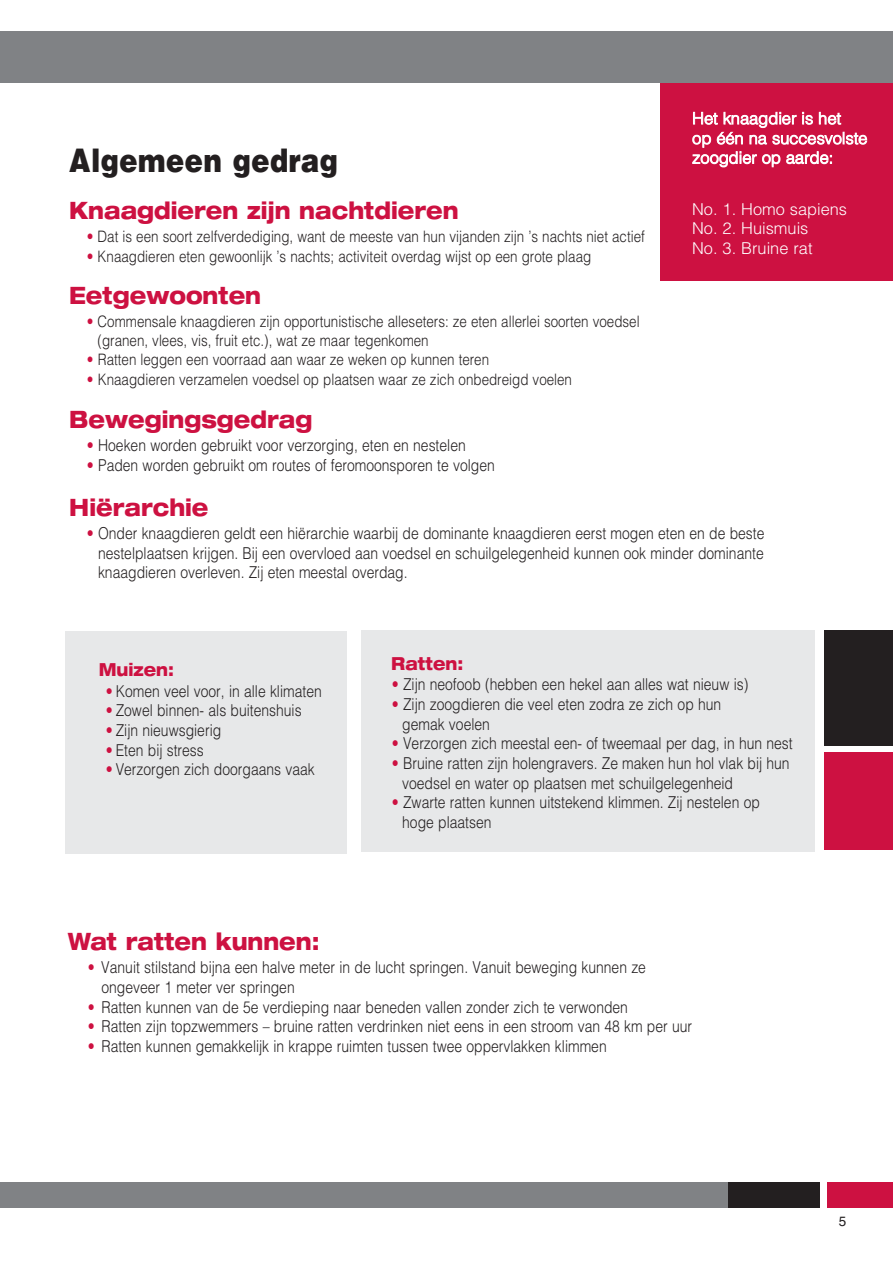
<style>
.page{position:relative;width:893px;height:1263px;background:#fff}
.page>*{position:absolute;margin:0;border:0;box-sizing:border-box;transform-origin:0 0}
.t1{font:900 33px "Helvetica";color:#231f20;scale:.85 1}
.t2{font:800 expanded 24px "Helvetica Neue";color:#cd1141;scale:.85 1}
.t3{font:800 expanded 18px "Helvetica Neue";color:#cd1141;scale:.85 1}
.t4{font:300 16.35px/19.6px "Helvetica";color:#231f20;scale:.85 1}
.t5{font:300 16.35px/19.6px "Helvetica";color:#fff}
.t6{font:300 15.75px/19.2px "Helvetica";color:#231f20;scale:.85 1}
.t7{font:13.5px "Helvetica";color:#231f20}
.s1{color:#cd1141}
</style>
<div class="page">
<div style="left:361px;top:630px;width:454px;height:222px;background:#e7e8e9"></div>
<div style="left:660px;top:82px;width:233px;height:198px;background:#cd1141"></div>
<div style="left:65px;top:631px;width:282px;height:222px;background:#e7e8e9"></div>
<div style="left:0;top:31px;width:893px;height:52px;background:#808285"></div>
<div style="left:0;top:1182px;width:744px;height:26px;background:#808285"></div>
<div style="left:728px;top:1182px;width:92px;height:26px;background:#231f20"></div>
<div style="left:827px;top:1182px;width:66px;height:26px;background:#cd1141"></div>
<div style="left:824px;top:752px;width:69px;height:98px;background:#cd1141"></div>
<div style="left:825px;top:630px;width:68px;height:115px;background:#231f20"></div>
<p class="t5" style="left:692px;top:107px;width:177px">Het knaagdier is het<br>op één na succesvolste zoogdier op aarde:</p>
<p class="t5" style="left:692px;top:198px;width:157px">No. 1. Homo sapiens<br>No. 2. Huismuis<br>No. 3. Bruine rat</p>
<h1 class="t1" style="left:69px;top:141px;width:318px">Algemeen gedrag</h1>
<h2 class="t2" style="left:69px;top:201px;width:459px">Knaagdieren zijn nachtdieren</h2>
<p class="t6" style="left:87px;top:226px;width:658px"><span class="s1">•</span> Dat is een soort zelfverdediging, want de meeste van hun vijanden zijn ’s nachts niet actief</p>
<p class="t6" style="left:87px;top:246px;width:595px"><span class="s1">•</span> Knaagdieren eten gewoonlijk ’s nachts; activiteit overdag wijst op een grote plaag</p>
<h2 class="t2" style="left:69px;top:286px;width:227px">Eetgewoonten</h2>
<p class="t6" style="left:98px;top:310px;width:639px;text-indent:-11px"><span class="s1">•</span> Commensale knaagdieren zijn opportunistische alleseters: ze eten allerlei soorten voedsel (granen, vlees, vis, fruit etc.), wat ze maar tegenkomen</p>
<p class="t6" style="left:87px;top:349px;width:475px"><span class="s1">•</span> Ratten leggen een voorraad aan waar ze weken op kunnen teren</p>
<p class="t6" style="left:87px;top:369px;width:572px"><span class="s1">•</span> Knaagdieren verzamelen voedsel op plaatsen waar ze zich onbedreigd voelen</p>
<h2 class="t2" style="left:69px;top:410px;width:288px">Bewegingsgedrag</h2>
<p class="t4" style="left:87px;top:434px;width:447px"><span class="s1">•</span> Hoeken worden gebruikt voor verzorging, eten en nestelen</p>
<p class="t4" style="left:87px;top:454px;width:481px"><span class="s1">•</span> Paden worden gebruikt om routes of feromoonsporen te volgen</p>
<h2 class="t2" style="left:69px;top:498px;width:165px">Hiërarchie</h2>
<p class="t4" style="left:98px;top:522px;width:786px;text-align:justify;text-indent:-11px"><span class="s1">•</span> Onder knaagdieren geldt een hiërarchie waarbij de dominante knaagdieren eerst mogen eten en de beste nestelplaatsen krijgen. Bij een overvloed aan voedsel en schuilgelegenheid kunnen ook minder dominante knaagdieren overleven. Zij eten meestal overdag.</p>
<p class="t3" style="left:99px;top:662px;width:90px">Muizen:</p>
<p class="t4" style="left:106px;top:680px;width:255px"><span class="s1">•</span> Komen veel voor, in alle klimaten</p>
<p class="t4" style="left:106px;top:700px;width:232px"><span class="s1">•</span> Zowel binnen- als buitenshuis</p>
<p class="t4" style="left:106px;top:719px;width:137px"><span class="s1">•</span> Zijn nieuwsgierig</p>
<p class="t4" style="left:106px;top:739px;width:117px"><span class="s1">•</span> Eten bij stress</p>
<p class="t4" style="left:106px;top:759px;width:247px"><span class="s1">•</span> Verzorgen zich doorgaans vaak</p>
<p class="t3" style="left:391px;top:656px;width:86px">Ratten:</p>
<p class="t4" style="left:392px;top:674px;width:421px"><span class="s1">•</span> Zijn neofoob (hebben een hekel aan alles wat nieuw is)</p>
<p class="t4" style="left:402px;top:693px;width:377px;text-indent:-10px"><span class="s1">•</span> Zijn zoogdieren die veel eten zodra ze zich op hun gemak voelen</p>
<p class="t4" style="left:392px;top:733px;width:473px"><span class="s1">•</span> Verzorgen zich meestal een- of tweemaal per dag, in hun nest</p>
<p class="t4" style="left:402px;top:752px;width:457px;text-indent:-10px"><span class="s1">•</span> Bruine ratten zijn holengravers. Ze maken hun hol vlak bij hun voedsel en water op plaatsen met schuilgelegenheid</p>
<p class="t4" style="left:402px;top:791px;width:422px;text-indent:-10px"><span class="s1">•</span> Zwarte ratten kunnen uitstekend klimmen. Zij nestelen op hoge plaatsen</p>
<h2 class="t2" style="left:68px;top:932px;width:298px">Wat ratten kunnen:</h2>
<p class="t4" style="left:101px;top:956px;width:642px;text-indent:-14px"><span class="s1">•</span> Vanuit stilstand bijna een halve meter in de lucht springen. Vanuit beweging kunnen ze ongeveer 1 meter ver springen</p>
<p class="t4" style="left:88px;top:996px;width:637px"><span class="s1">•</span> Ratten kunnen van de 5e verdieping naar beneden vallen zonder zich te verwonden</p>
<p class="t4" style="left:88px;top:1015px;width:712px"><span class="s1">•</span> Ratten zijn topzwemmers – bruine ratten verdrinken niet eens in een stroom van 48 km per uur</p>
<p class="t4" style="left:88px;top:1035px;width:612px"><span class="s1">•</span> Ratten kunnen gemakkelijk in krappe ruimten tussen twee oppervlakken klimmen</p>
<p class="t7" style="left:839px;top:1213px;width:9px">5</p>
</div>
